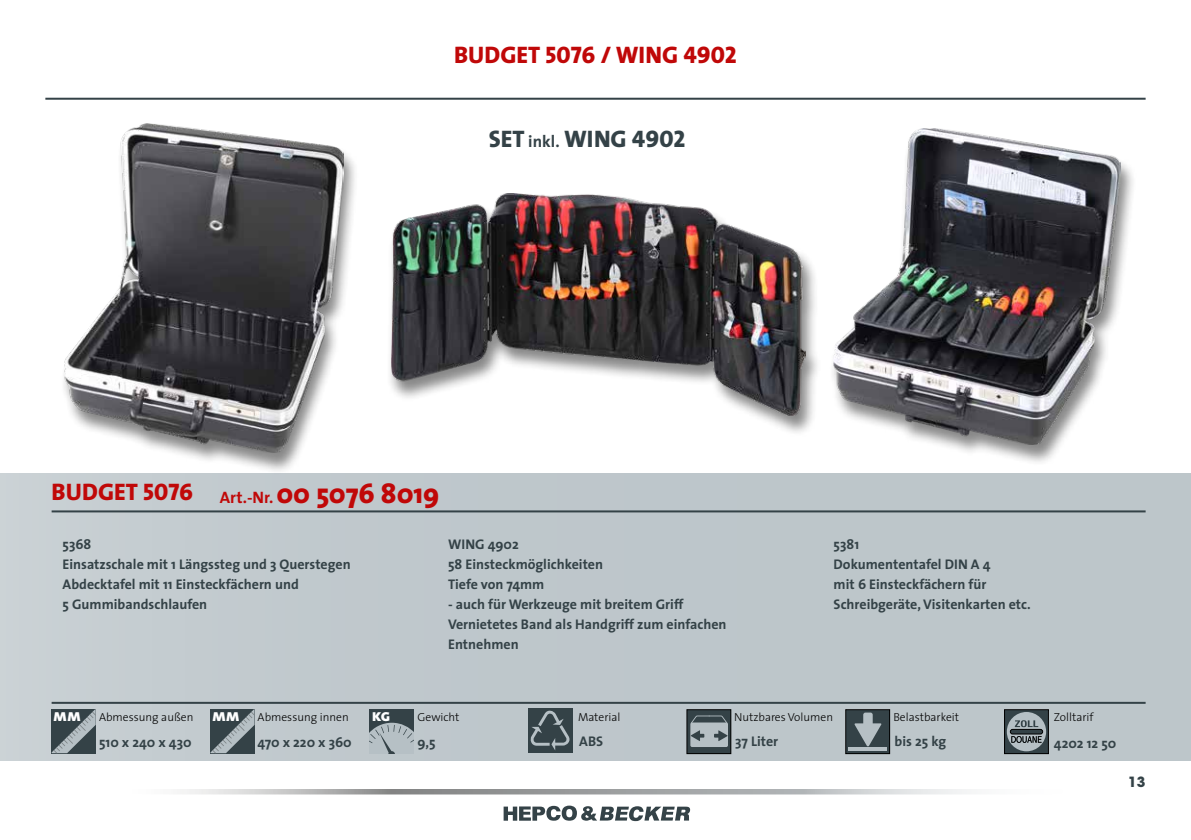
<style>
.page{position:relative;width:1191px;height:840px;background:#fff}
.page>*{position:absolute;margin:0;border:0;box-sizing:border-box;transform-origin:0 0}
.t1{font:24px "The Sans Extra Bold Caps";color:#c00808}
.t2{font:24px "The Sans Extra Bold Caps";color:#344247}
.t3{font:16.8px "The Sans Extra Bold Caps";color:#fff}
.t4{font:700 14px/20px "The Sans";color:#344247}
.t5{font:700 14px "Avant Garde";color:#344247}
.t6{font:300 11.6px "The Sans";color:#000}
.s1{font-family:"The Sans";font-weight:700;font-size:16.6px}
.s2{font-family:"The Sans";font-weight:800;font-size:28px}
</style>
<div class="page">
<div style="left:0;top:472px;width:1191px;height:288px;background:#bec6cb"></div>
<div style="left:61px;top:124px;width:298px;height:350px;background:#000;opacity:.47"></div>
<img style="left:61px;top:124px;width:282px;height:328px">
<div style="left:386px;top:193px;width:436px;height:244px;background:#000;opacity:.47"></div>
<img style="left:391px;top:193px;width:415px;height:222px">
<div style="left:829px;top:129px;width:307px;height:337px;background:#000;opacity:.47"></div>
<img style="left:833px;top:128px;width:287px;height:316px">
<svg style="left:180px;top:789px;width:791px;height:4px;background:#b2b4b5"></svg>
<svg style="left:503px;top:805px;width:187px;height:15px"></svg>
<hr style="left:45px;top:98px;width:1100px;height:2px;background:#344247">
<div style="left:528px;top:708px;width:44px;height:44px;background:#344247"></div>
<svg style="left:530px;top:710px;width:40px;height:40px"></svg>
<div style="left:369px;top:708px;width:44px;height:44px;background:#344247"></div>
<svg style="left:369px;top:722px;width:44px;height:30px"></svg>
<svg style="left:210px;top:709px;width:44px;height:43px"></svg>
<svg style="left:52px;top:709px;width:44px;height:43px"></svg>
<hr style="left:52px;top:701px;width:1093px;height:2px;background:#344247">
<div style="left:845px;top:709px;width:44px;height:44px;background:#344247"></div>
<div style="left:845px;top:709px;width:44px;height:44px;border:1px solid #000"></div>
<svg style="left:854px;top:712px;width:27px;height:34px"></svg>
<hr style="left:848px;top:747px;width:39px;height:3px;background:#b6c0c5">
<svg style="left:1006px;top:711px;width:40px;height:40px"></svg>
<div style="left:1004px;top:709px;width:44px;height:44px;border:1px solid #000"></div>
<svg style="left:1006px;top:711px;width:40px;height:39px"></svg>
<svg style="left:1011px;top:735px;width:30px;height:7px"></svg>
<div style="left:1010px;top:729px;width:32px;height:4px;border:1px solid #000;border-radius:2px"></div>
<svg style="left:1014px;top:719px;width:24px;height:7px"></svg>
<div style="left:687px;top:709px;width:44px;height:44px;background:#344247"></div>
<div style="left:687px;top:709px;width:44px;height:44px;border:1px solid #000"></div>
<div style="left:690px;top:722px;width:38px;height:24px;background:#b6c0c5;border-radius:2px"></div>
<svg style="left:691px;top:715px;width:36px;height:8px"></svg>
<svg style="left:690px;top:729px;width:14px;height:11px"></svg>
<svg style="left:714px;top:730px;width:13px;height:10px"></svg>
<hr style="left:52px;top:510px;width:1093px;height:2px;background:#344247">
<h1 class="t1" style="left:454px;top:34px;width:284px">BUDGET 5076 / WING 4902</h1>
<h1 class="t2" style="left:489px;top:118px;width:198px">SET <span class="s1">inkl.</span> WING 4902</h1>
<h1 class="t1" style="left:52px;top:471px;width:389px">BUDGET 5076 <sub>Art.-Nr.</sub> <span class="s2">00 5076 8019</span></h1>
<p class="t4" style="left:63px;top:534px;width:289px">5368<br>Einsatzschale mit 1 Längssteg und 3 Querstegen<br>Abdecktafel mit 11 Einsteckfächern und<br>5 Gummibandschlaufen</p>
<p class="t4" style="left:448px;top:534px;width:156px">WING 4902<br>58 Einsteckmöglichkeiten<br>Tiefe von 74mm</p>
<p class="t4" style="left:448px;top:594px;width:280px">- auch für Werkzeuge mit breitem Griff<br>Vernietetes Band als Handgriff zum einfachen<br>Entnehmen</p>
<p class="t4" style="left:833px;top:534px;width:199px">5381<br>Dokumententafel DIN A 4<br>mit 6 Einsteckfächern für<br>Schreibgeräte, Visitenkarten etc.</p>
<p class="t3" style="left:53px;top:700px;width:29px">mm</p>
<p class="t3" style="left:212px;top:700px;width:29px">mm</p>
<p class="t3" style="left:372px;top:700px;width:21px">kg</p>
<p class="t6" style="left:99px;top:707px;width:96px">Abmessung außen</p>
<p class="t6" style="left:258px;top:707px;width:93px">Abmessung innen</p>
<p class="t6" style="left:578px;top:707px;width:44px">Material</p>
<p class="t6" style="left:734px;top:707px;width:101px">Nutzbares Volumen</p>
<p class="t6" style="left:893px;top:707px;width:67px">Belastbarkeit</p>
<p class="t6" style="left:1054px;top:707px;width:41px">Zolltarif</p>
<p class="t4" style="left:579px;top:731px;width:25px">ABS</p>
<p class="t4" style="left:735px;top:731px;width:44px">37 Liter</p>
<p class="t4" style="left:894px;top:731px;width:53px">bis 25 kg</p>
<p class="t4" style="left:1054px;top:732px;width:64px">4202 12 50</p>
<p class="t6" style="left:417px;top:707px;width:43px">Gewicht</p>
<p class="t4" style="left:417px;top:731px;width:20px">9,5</p>
<p class="t4" style="left:99px;top:731px;width:94px">510 x 240 x 430</p>
<p class="t4" style="left:257px;top:731px;width:96px">470 x 220 x 360</p>
<p class="t5" style="left:1128px;top:772px;width:19px">13</p>
</div>
